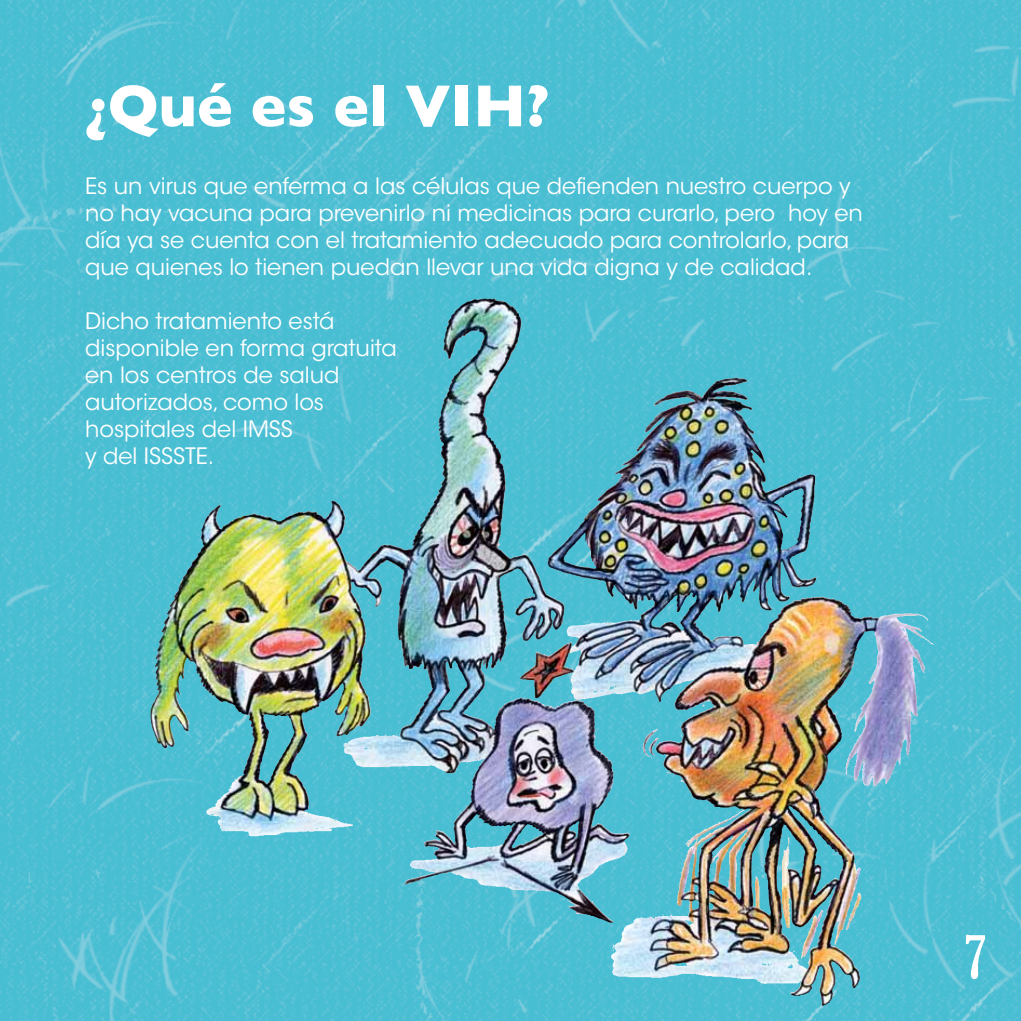
<style>
.page{position:relative;width:1021px;height:1021px;background:#fff}
.page>*{position:absolute;margin:0;border:0;box-sizing:border-box;transform-origin:0 0}
.Titulo_1{font:700 60px "Gill Sans";color:#fff}
.Titulo_1-2{font:extra-condensed 60px "Gloucester";color:#fff}
.Texto_general_Blanco{font:22.5px/27px "ITC Avant Garde Std";color:#fff}
</style>
<div class="page">
<img style="left:0;top:0;width:1020px;height:1020px">
<img style="left:438px;top:298px;width:54px;height:139px">
<p class="Titulo_1" style="left:85px;top:71px;width:466px">¿Qué es el VIH?</p>
<p class="Texto_general_Blanco" style="left:85px;top:173px;width:779px">Es un virus que enferma a las células que defienden nuestro cuerpo y no hay vacuna para prevenirlo ni medicinas para curarlo, pero hoy en día ya se cuenta con el tratamiento adecuado para controlarlo, para que quienes lo tienen puedan llevar una vida digna y de calidad.</p>
<p class="Texto_general_Blanco" style="left:85px;top:308px;width:313px">Dicho tratamiento está disponible en forma gratuita en los centros de salud autorizados, como los hospitales del IMSS<br>y del ISSSTE.</p>
<p class="Titulo_1-2" style="left:963px;top:921px;width:25px">7</p>
</div>
